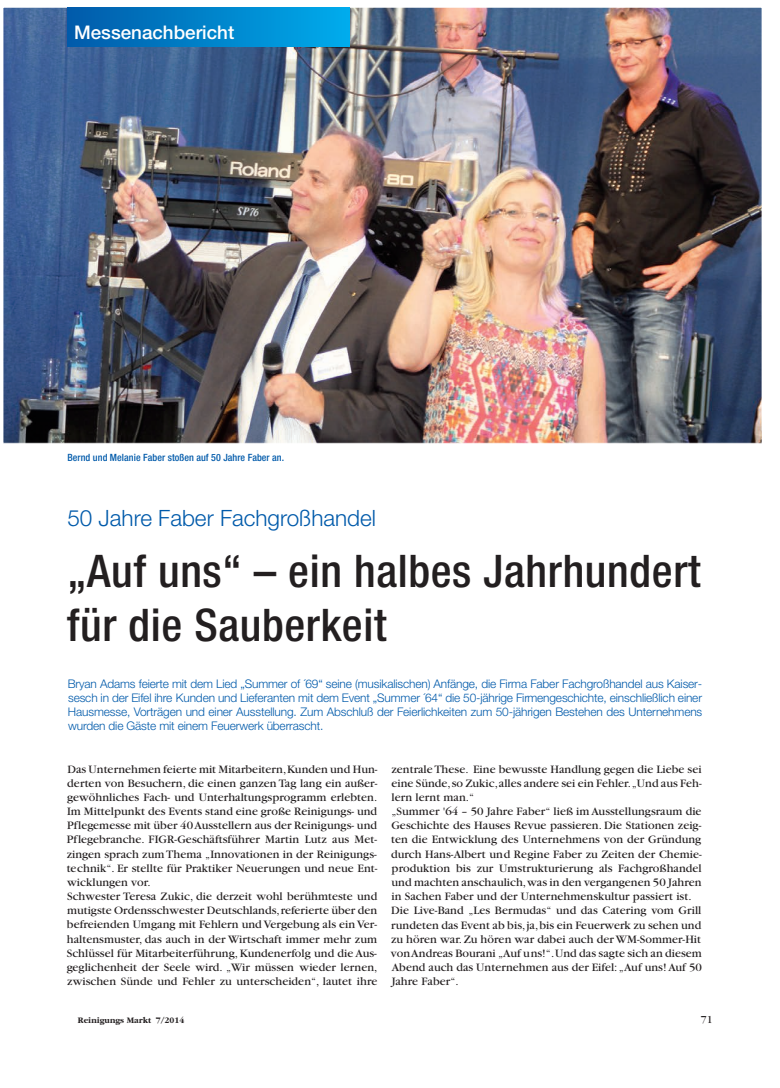
<style>
.page{position:relative;width:780px;height:1088px;background:#fff}
.page>*{position:absolute;margin:0;border:0;box-sizing:border-box;transform-origin:0 0}
.t1{font:500 condensed 45px/54px "Helvetica Neue LT Std";letter-spacing:.015em;color:#231f20}
.t2{font:300 22.5px "Helvetica Neue LT Std";color:#015aaa}
.t3{font:500 18.75px "Helvetica Neue LT Std";color:#fff}
.t4{font:11.88px/14.1px "Garamond";letter-spacing:.005em;color:#231f20}
.t5{font:300 11.88px/14.1px "Helvetica Neue LT Std";letter-spacing:-.01em;color:#015aaa;text-align:justify}
.t6{font:11.25px "Garamond";color:#231f20}
.t7{font:500 condensed 10px "Helvetica Neue LT Std";letter-spacing:.005em;color:#015aaa}
.t8{font:700 8.75px "Garamond";color:#231f20}
</style>
<div class="page">
<img style="left:5px;top:9px;width:755px;height:432px">
<div style="left:67px;top:7px;width:282px;height:39px;background:linear-gradient(to right,#015aa9,#00abec)"></div>
<h3 class="t3" style="left:74px;top:26px;width:162px">Messenachbericht</h3>
<p class="t7" style="left:67px;top:453px;width:218px">Bernd und Melanie Faber stoßen auf 50 Jahre Faber an.</p>
<h2 class="t2" style="left:67px;top:510px;width:310px">50 Jahre Faber Fachgroßhandel</h2>
<h1 class="t1" style="left:67px;top:548px;width:635px">„Auf uns“ – ein halbes Jahrhundert für die Sauberkeit</h1>
<p class="t5" style="left:68px;top:677px;width:636px">Bryan Adams feierte mit dem Lied „Summer of ´69“ seine (musikalischen) Anfänge, die Firma Faber Fachgroßhandel aus Kaiser&shy;sesch in der Eifel ihre Kunden und Lieferanten mit dem Event „Summer ´64“ die 50-jährige Firmengeschichte, einschließlich einer Hausmesse, Vorträgen und einer Ausstellung. Zum Abschluß der Feierlichkeiten zum 50-jährigen Bestehen des Unternehmens wurden die Gäste mit einem Feuerwerk überrascht.</p>
<p class="t4" style="left:67px;top:763px;width:312px">Das Unternehmen feierte mit Mitarbeitern, Kunden und Hun&shy;derten von Besuchern, die einen ganzen Tag lang ein außer&shy;gewöhnliches Fach- und Unterhaltungsprogramm erlebten.<br>Im Mittelpunkt des Events stand eine große Reinigungs- und Pflegemesse mit über 40 Ausstellern aus der Reinigungs- und Pflegebranche. FIGR-Geschäftsführer Martin Lutz aus Met&shy;zingen sprach zum Thema „Innovationen in der Reinigungs&shy;technik“. Er stellte für Praktiker Neuerungen und neue Ent&shy;wicklungen vor.<br>Schwester Teresa Zukic, die derzeit wohl berühmteste und mutigste Ordensschwester Deutschlands, referierte über den befreienden Umgang mit Fehlern und Vergebung als ein Ver&shy;haltensmuster, das auch in der Wirtschaft immer mehr zum Schlüssel für Mitarbeiterführung, Kundenerfolg und die Aus&shy;geglichenheit der Seele wird. „Wir müssen wieder lernen, zwischen Sünde und Fehler zu unterscheiden“, lautet ihre</p>
<p class="t4" style="left:391px;top:763px;width:312px">zentrale These. Eine bewusste Handlung gegen die Liebe sei eine Sünde, so Zukic, alles andere sei ein Fehler. „Und aus Feh&shy;lern lernt man.“<br>„Summer '64 – 50 Jahre Faber“ ließ im Ausstellungsraum die Geschichte des Hauses Revue passieren. Die Stationen zeig&shy;ten die Entwicklung des Unternehmens von der Gründung durch Hans-Albert und Regine Faber zu Zeiten der Chemie&shy;produktion bis zur Umstrukturierung als Fachgroßhandel und machten anschaulich, was in den vergangenen 50 Jahren in Sachen Faber und der Unternehmenskultur passiert ist.<br>Die Live-Band „Les Bermudas“ und das Catering vom Grill rundeten das Event ab bis, ja, bis ein Feuerwerk zu sehen und zu hören war. Zu hören war dabei auch der WM-Sommer-Hit von Andreas Bourani „Auf uns!“. Und das sagte sich an diesem Abend auch das Unternehmen aus der Eifel: „Auf uns! Auf 50<br>Jahre Faber“.</p>
<p class="t8" style="left:78px;top:1015px;width:108px">Reinigungs Markt 7/2014</p>
<p class="t6" style="left:700px;top:1015px;width:13px">71</p>
</div>
